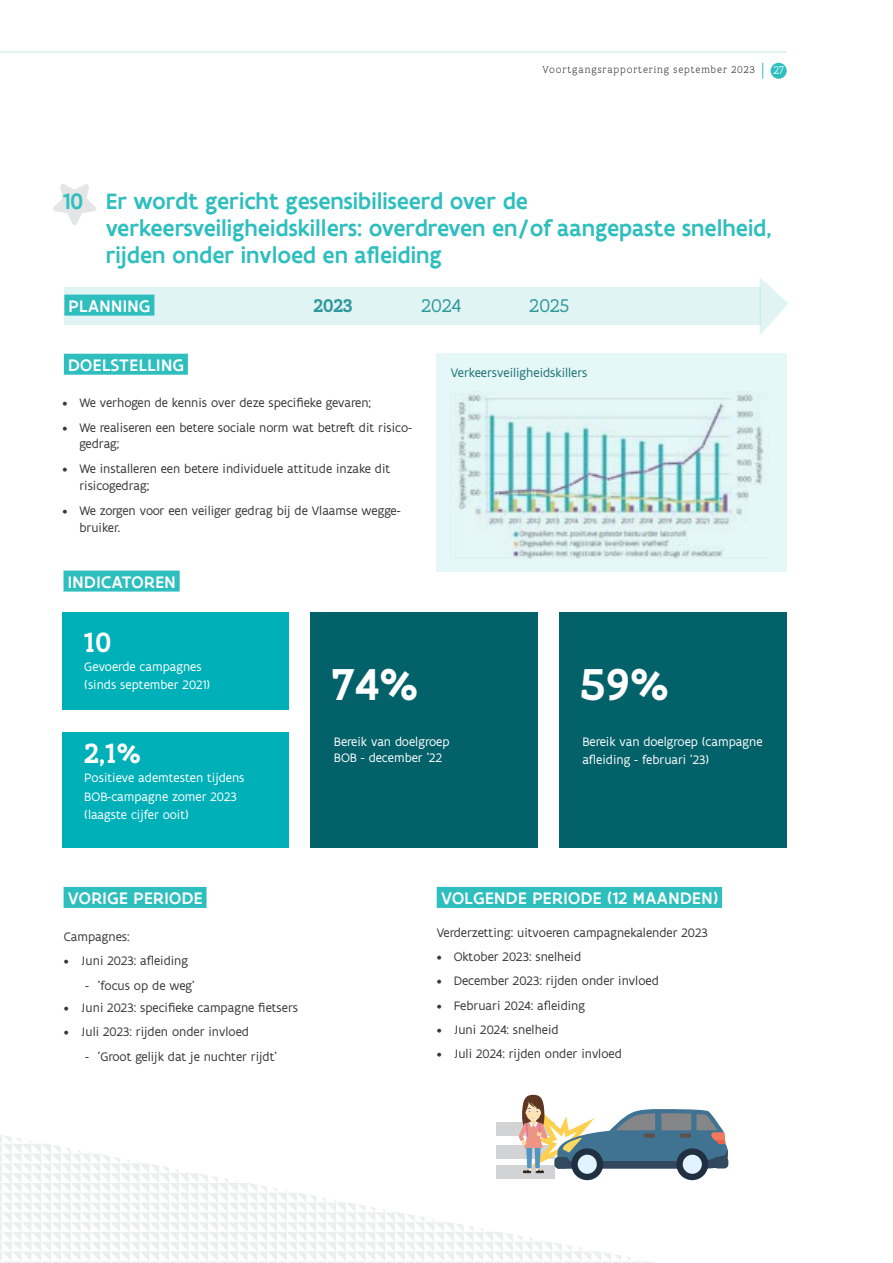
<style>
.page{position:relative;width:893px;height:1263px;background:#fff}
.page>*{position:absolute;margin:0;border:0;box-sizing:border-box;transform-origin:0 0}
.t1{font:500 48px "Flanders Art Serif";color:#fff}
.t2{font:500 30px "Flanders Art Serif";color:#fff}
.t3{font:500 24px/27px "Flanders Art Sans";color:#2fbebe}
.t4{font:19.8px "Flanders Art Serif";color:#30989c}
.t5{font:500 19.8px "Flanders Art Serif";color:#30989c}
.t6{font:500 18px "Flanders Art Sans";letter-spacing:.025em;color:#fff}
.t7{font:13.2px/16.5px "Flanders Art Sans";color:#383839}
.t8{font:13.2px/18.8px "Flanders Art Sans";color:#fff}
.t9{font:13.2px "Flanders Art Sans";color:#1a7274}
.t10{font:300 12px "Flanders Art Serif";color:#fff}
.t11{font:300 10.5px "Flanders Art Serif";letter-spacing:.085em;color:#383839}
</style>
<div class="page">
<svg style="left:762px;top:63px;width:1px;height:16px"></svg>
<div style="left:771px;top:63px;width:16px;height:16px;background:#2fbebe;border-radius:50%"></div>
<hr style="left:0;top:52px;width:787px;height:1px;background:#c9e7d8">
<svg style="left:53px;top:184px;width:43px;height:41px"></svg>
<div style="left:64px;top:354px;width:124px;height:21px;background:#2fbebe"></div>
<div style="left:64px;top:571px;width:116px;height:21px;background:#2fbebe"></div>
<div style="left:62px;top:612px;width:227px;height:98px;background:#00b0b9"></div>
<div style="left:62px;top:732px;width:227px;height:116px;background:#00b0b9"></div>
<div style="left:436px;top:353px;width:351px;height:218px;background:#e6f7f8"></div>
<img style="left:458px;top:391px;width:306px;height:167px">
<div style="left:64px;top:887px;width:142px;height:21px;background:#2fbebe"></div>
<div style="left:437px;top:887px;width:285px;height:21px;background:#2fbebe"></div>
<div style="left:311px;top:612px;width:227px;height:236px;background:#036169"></div>
<div style="left:559px;top:612px;width:228px;height:236px;background:#036169"></div>
<div style="left:64px;top:287px;width:696px;height:38px;background:#e1f4f4"></div>
<svg style="left:759px;top:277px;width:30px;height:58px"></svg>
<div style="left:64px;top:295px;width:90px;height:21px;background:#2fbebe"></div>
<svg style="left:0;top:1094px;width:729px;height:169px"></svg>
<p class="t11" style="left:542px;top:64px;width:214px">Voortgangsrapportering september 2023</p>
<p class="t10" style="left:773px;top:63px;width:12px">27</p>
<h3 class="t3" style="left:106px;top:188px;width:667px;text-indent:-43px">10 Er wordt gericht gesensibiliseerd over de verkeersveiligheidskillers: overdreven en/of aangepaste snelheid, rijden onder invloed en afleiding</h3>
<h3 class="t6" style="left:69px;top:294px;width:83px">PLANNING</h3>
<h3 class="t5" style="left:314px;top:293px;width:40px">2023</h3>
<h3 class="t4" style="left:422px;top:294px;width:41px">2024</h3>
<h3 class="t4" style="left:530px;top:294px;width:41px">2025</h3>
<h3 class="t6" style="left:68px;top:354px;width:117px">DOELSTELLING</h3>
<p class="t7" style="left:62px;top:395px;width:310px">• We verhogen de kennis over deze specifieke gevaren;</p>
<p class="t7" style="left:79px;top:420px;width:334px;text-indent:-17px">• We realiseren een betere sociale norm wat betreft dit risico&shy;gedrag;</p>
<p class="t7" style="left:79px;top:461px;width:312px;text-indent:-17px">• We installeren een betere individuele attitude inzake dit risicogedrag;</p>
<p class="t7" style="left:79px;top:503px;width:323px;text-indent:-17px">• We zorgen voor een veiliger gedrag bij de Vlaamse wegge&shy;bruiker.</p>
<h3 class="t6" style="left:68px;top:570px;width:109px">INDICATOREN</h3>
<p class="t9" style="left:451px;top:365px;width:138px">Verkeersveiligheidskillers</p>
<h2 class="t2" style="left:84px;top:623px;width:28px">10</h2>
<p class="t8" style="left:84px;top:657px;width:127px">Gevoerde campagnes (sinds september 2021)</p>
<h2 class="t2" style="left:84px;top:734px;width:59px">2,1%</h2>
<p class="t8" style="left:84px;top:768px;width:162px">Positieve ademtesten tijdens<br>BOB-campagne zomer 2023 (laagste cijfer ooit)</p>
<h1 class="t1" style="left:332px;top:654px;width:89px">74%</h1>
<h1 class="t1" style="left:580px;top:654px;width:91px">59%</h1>
<p class="t8" style="left:334px;top:734px;width:117px;line-height:15.9px">Bereik van doelgroep<br>BOB - december '22</p>
<p class="t8" style="left:582px;top:732px;width:182px">Bereik van doelgroep (campagne afleiding - februari '23)</p>
<h3 class="t6" style="left:68px;top:887px;width:136px">VORIGE PERIODE</h3>
<h3 class="t6" style="left:441px;top:887px;width:279px">VOLGENDE PERIODE (12 MAANDEN)</h3>
<p class="t7" style="left:64px;top:929px;width:67px">Campagnes:</p>
<p class="t7" style="left:64px;top:953px;width:126px">• Juni 2023: afleiding</p>
<p class="t7" style="left:85px;top:977px;width:111px">- 'focus op de weg'</p>
<p class="t7" style="left:64px;top:999px;width:236px">• Juni 2023: specifieke campagne fietsers</p>
<p class="t7" style="left:64px;top:1024px;width:187px">• Juli 2023: rijden onder invloed</p>
<p class="t7" style="left:85px;top:1048px;width:193px">- 'Groot gelijk dat je nuchter rijdt'</p>
<p class="t7" style="left:437px;top:924px;width:273px">Verderzetting: uitvoeren campagnekalender 2023</p>
<p class="t7" style="left:437px;top:949px;width:146px">• Oktober 2023: snelheid</p>
<p class="t7" style="left:437px;top:973px;width:224px">• December 2023: rijden onder invloed</p>
<p class="t7" style="left:437px;top:997px;width:150px">• Februari 2024: afleiding</p>
<p class="t7" style="left:437px;top:1022px;width:123px">• Juni 2024: snelheid</p>
<p class="t7" style="left:437px;top:1046px;width:187px">• Juli 2024: rijden onder invloed</p>
</div>
